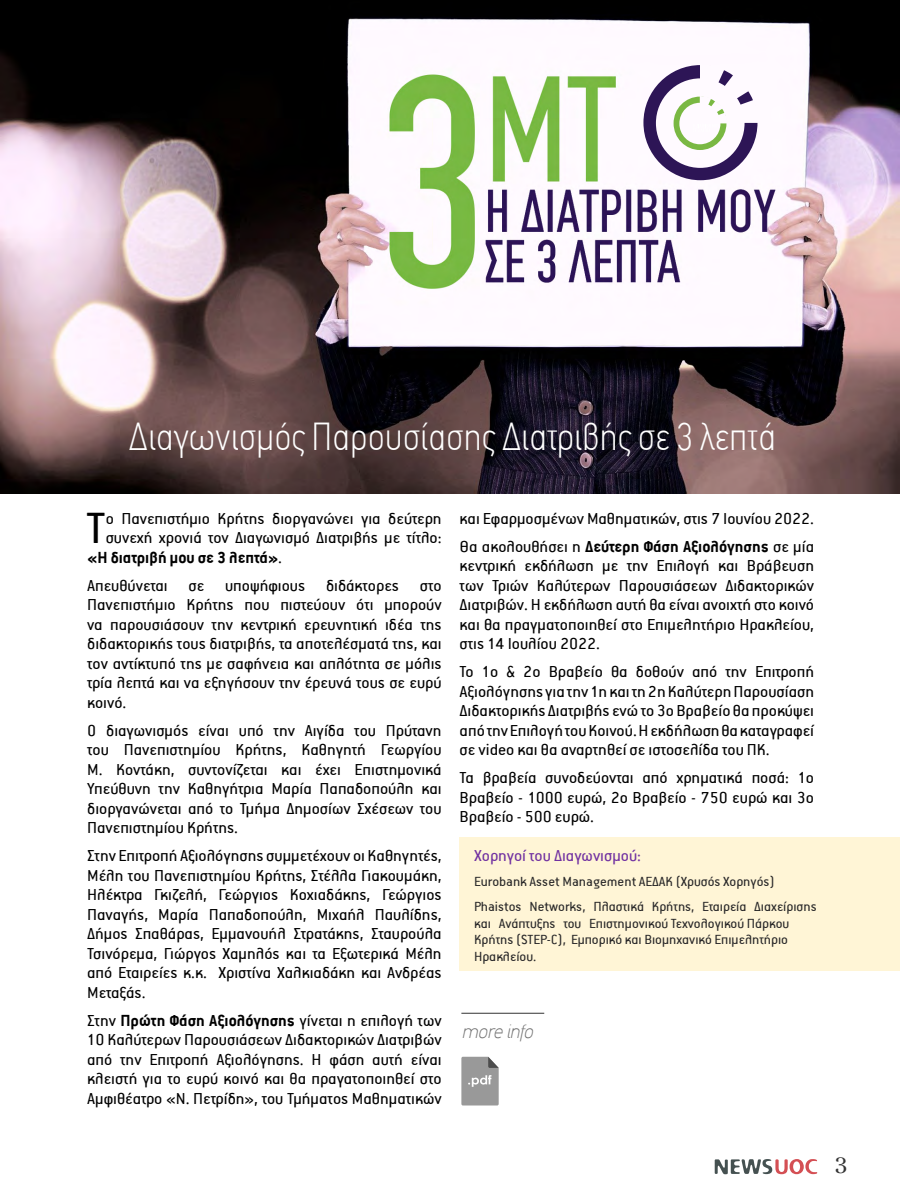
<style>
.page{position:relative;width:900px;height:1200px;background:#fff}
.page>*{position:absolute;margin:0;border:0;box-sizing:border-box;transform-origin:0 0}
.t1{font:49.65px "PF Premier Text";color:#000}
.t2{font:100 condensed 39px "PF Din Text";color:#fff}
.t3{font:21px "Apollonia";color:#333}
.t4{font:italic 100 19.5px "PF Din Text";letter-spacing:-.01em;color:#707070}
.t5{font:18px/19.5px "PF Premier Text";color:#000;text-align:justify}
.t6{font:700 18px "PF Premier Text";color:#000}
.t7{font:18px "PF Premier Text";color:#7131a1}
.t8{font:15px/16.5px "PF Premier Text";color:#292829}
.s1{font-weight:400}
.s2{font-weight:700}
</style>
<div class="page">
<svg style="left:715px;top:1159px;width:102px;height:15px"></svg>
<div style="left:460px;top:837px;width:440px;height:134px;background:#fff5d6"></div>
<img style="left:0;top:0;width:900px;height:493px">
<hr style="left:461px;top:1013px;width:83px;height:1px;background:#333">
<svg style="left:461px;top:1057px;width:38px;height:49px;background:#a1a1a1"></svg>
<svg style="left:643px;top:64px;width:118px;height:116px"></svg>
<h2 class="t2" style="left:128px;top:414px;width:649px">Διαγωνισμός Παρουσίασης Διατριβής σε 3 λεπτά</h2>
<h1 class="t1" style="left:86px;top:504px;width:21px">Τ</h1>
<p class="t5" style="left:106px;top:509px;width:337px">ο Πανεπιστήμιο Κρήτης διοργανώνει για δεύτερη</p>
<p class="t5" style="left:106px;top:528px;width:337px">συνεχή χρονιά τον Διαγωνισμό Διατριβής με τίτλο:</p>
<p class="t6" style="left:87px;top:548px;width:196px">«Η διατριβή μου σε 3 λεπτά»<span class="s1">.</span></p>
<p class="t5" style="left:87px;top:576px;width:356px">Απευθύνεται σε υποψήφιους διδάκτορες στο Πανεπιστήμιο Κρήτης που πιστεύουν ότι μπορούν να παρουσιάσουν την κεντρική ερευνητική ιδέα της διδακτορικής τους διατριβής, τα αποτελέσματά της, και τον αντίκτυπό της με σαφήνεια και απλότητα σε μόλις τρία λεπτά και να εξηγήσουν την έρευνά τους σε ευρύ κοινό.</p>
<p class="t5" style="left:87px;top:721px;width:356px">Ο διαγωνισμός είναι υπό την Αιγίδα του Πρύτανη του Πανεπιστημίου Κρήτης, Καθηγητή Γεωργίου Μ. Κοντάκη, συντονίζεται και έχει Επιστημονικά Υπεύθυνη την Καθηγήτρια Μαρία Παπαδοπούλη και διοργανώνεται από το Τμήμα Δημοσίων Σχέσεων του Πανεπιστημίου Κρήτης.</p>
<p class="t5" style="left:87px;top:846px;width:356px">Στην Επιτροπή Αξιολόγησης συμμετέχουν οι Καθηγητές, Μέλη του Πανεπιστημίου Κρήτης, Στέλλα Γιακουμάκη, Ηλέκτρα Γκιζελή, Γεώργιος Κοχιαδάκης, Γεώργιος Παναγής, Μαρία Παπαδοπούλη, Μιχαήλ Παυλίδης, Δήμος Σπαθάρας, Εμμανουήλ Στρατάκης, Σταυρούλα Τσινόρεμα, Γιώργος Χαμηλός και τα Εξωτερικά Μέλη από Εταιρείες κ.κ. Χριστίνα Χαλκιαδάκη και Ανδρέας Μεταξάς.</p>
<p class="t5" style="left:87px;top:1010px;width:356px">Στην <span class="s2">Πρώτη Φάση Αξιολόγησης</span> γίνεται η επιλογή των 10 Καλύτερων Παρουσιάσεων Διδακτορικών Διατριβών από την Επιτροπή Αξιολόγησης. Η φάση αυτή είναι κλειστή για το ευρύ κοινό και θα πραγατοποιηθεί στο Αμφιθέατρο «Ν. Πετρίδη», του Τμήματος Μαθηματικών</p>
<p class="t5" style="left:460px;top:504px;width:356px;line-height:28px">και Εφαρμοσμένων Μαθηματικών, στις 7 Ιουνίου 2022.<br>Θα ακολουθήσει η <span class="s2">Δεύτερη Φάση Αξιολόγησης</span> σε μία</p>
<p class="t5" style="left:460px;top:556px;width:356px">κεντρική εκδήλωση με την Επιλογή και Βράβευση των Τριών Καλύτερων Παρουσιάσεων Διδακτορικών Διατριβών. Η εκδήλωση αυτή θα είναι ανοιχτή στο κοινό και θα πραγματοποιηθεί στο Επιμελητήριο Ηρακλείου, στις 14 Ιουλίου 2022.</p>
<p class="t5" style="left:460px;top:662px;width:356px">Το 1ο &amp; 2ο Βραβείο θα δοθούν από την Επιτροπή Αξιολόγησης για την 1η και τη 2η Καλύτερη Παρουσίαση Διδακτορικής Διατριβής ενώ το 3ο Βραβείο θα προκύψει από την Επιλογή του Κοινού. Η εκδήλωση θα καταγραφεί σε video και θα αναρτηθεί σε ιστοσελίδα του ΠΚ.</p>
<p class="t5" style="left:460px;top:768px;width:356px">Τα βραβεία συνοδεύονται από χρηματικά ποσά: 1ο Βραβείο - 1000 ευρώ, 2ο Βραβείο - 750 ευρώ και 3ο Βραβείο - 500 ευρώ.</p>
<p class="t7" style="left:474px;top:847px;width:169px">Χορηγοί του Διαγωνισμού:</p>
<p class="t8" style="left:474px;top:869px;width:344px;line-height:25px">Eurobank Asset Management ΑΕΔΑΚ (Χρυσός Χορηγός)<br>Phaistos Networks, Πλαστικά Κρήτης, Εταιρεία Διαχείρισης</p>
<p class="t8" style="left:474px;top:915px;width:317px;text-align:justify">και Ανάπτυξης του Επιστημονικού Τεχνολογικού Πάρκου Κρήτης (STEP-C), Εμπορικό και Βιομηχανικό Επιμελητήριο Ηρακλείου.</p>
<p class="t4" style="left:461px;top:1019px;width:73px">more info</p>
<p class="t3" style="left:835px;top:1154px;width:15px">3</p>
</div>
